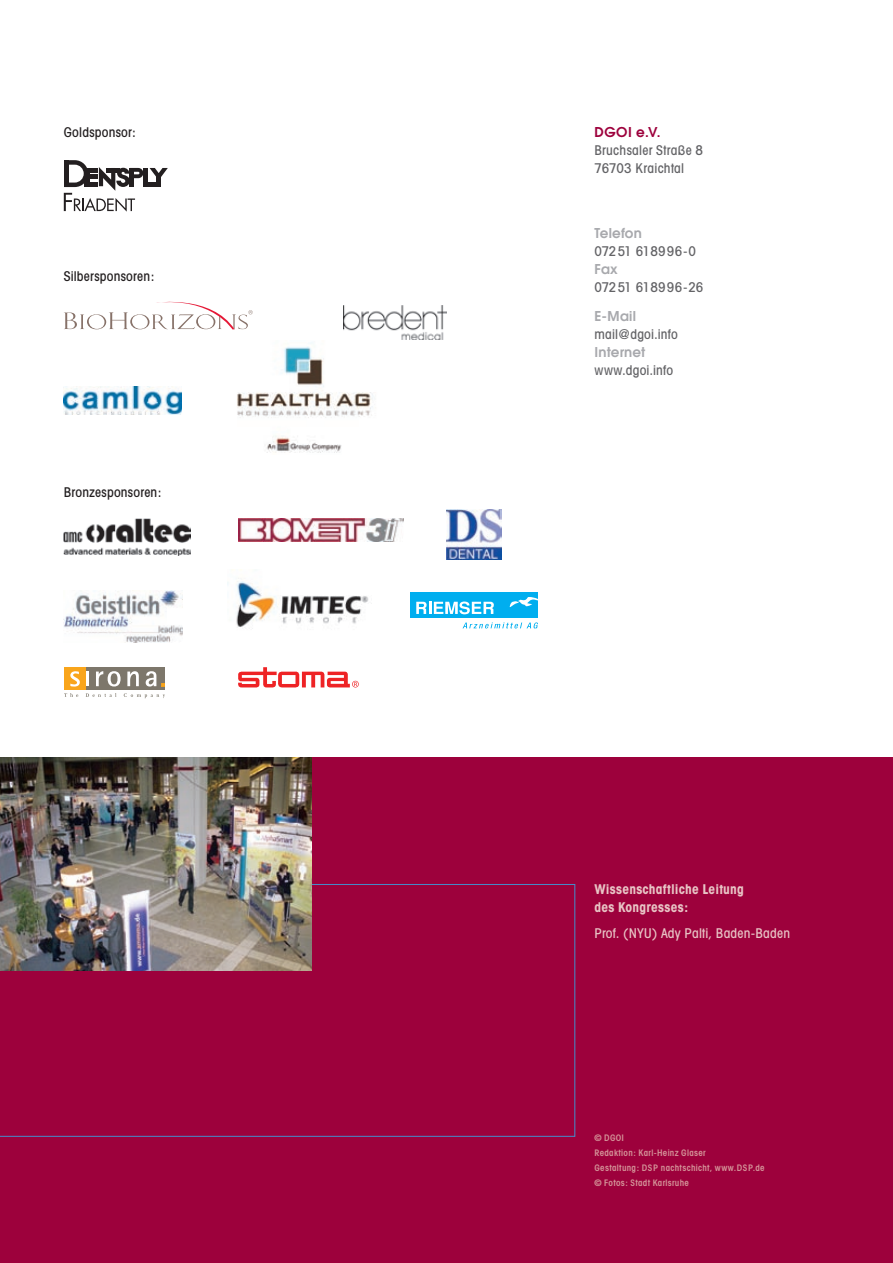
<style>
.page{position:relative;width:893px;height:1263px;background:#fff}
.page>*{position:absolute;margin:0;border:0;box-sizing:border-box;transform-origin:0 0}
.t1{font:500 condensed 13.5px/18px "Avant Garde";letter-spacing:.015em;color:#636366}
.t2{font:500 condensed 13.5px "Avant Garde";letter-spacing:.015em;color:#231f20}
.t3{font:700 condensed 13.5px/18px "Avant Garde";letter-spacing:.015em;color:#e8c4c5}
.t4{font:500 condensed 13.5px "Avant Garde";letter-spacing:.015em;color:#e8c4c5}
.t5{font:600 13.5px "Avant Garde";letter-spacing:.015em;color:#a8a9ad}
.t6{font:600 13.5px "Avant Garde";color:#9d013c}
.t7{font:600 condensed 9px/15px "Avant Garde";letter-spacing:.035em;color:#d49398}
</style>
<div class="page">
<div style="left:0;top:758px;width:893px;height:505px;background:#9d013c"></div>
<svg style="left:0;top:884px;width:575px;height:253px"></svg>
<img style="left:0;top:758px;width:311px;height:212px">
<img style="left:64px;top:591px;width:119px;height:51px">
<svg style="left:238px;top:667px;width:121px;height:20px"></svg>
<div style="left:64px;top:667px;width:22px;height:23px;background:#f9a51b"></div>
<svg style="left:70px;top:671px;width:10px;height:15px"></svg>
<svg style="left:64px;top:693px;width:14px;height:4px"></svg>
<svg style="left:86px;top:667px;width:79px;height:31px"></svg>
<hr style="left:86px;top:671px;width:3px;height:15px;background:#fff">
<img style="left:238px;top:518px;width:165px;height:23px">
<img style="left:64px;top:386px;width:117px;height:29px">
<img style="left:237px;top:342px;width:136px;height:111px">
<img style="left:227px;top:581px;width:145px;height:48px">
<div style="left:156px;top:173px;width:5px;height:13px;background:#231f20"></div>
<svg style="left:150px;top:168px;width:18px;height:9px"></svg>
<div style="left:143px;top:168px;width:5px;height:18px;background:#231f20"></div>
<hr style="left:143px;top:182px;width:13px;height:4px;background:#231f20">
<svg style="left:64px;top:160px;width:79px;height:52px"></svg>
<img style="left:446px;top:510px;width:56px;height:49px">
<svg style="left:64px;top:302px;width:189px;height:27px"></svg>
<img style="left:343px;top:306px;width:103px;height:34px">
<img style="left:64px;top:518px;width:127px;height:37px">
<div style="left:410px;top:593px;width:128px;height:25px;background:#00aeef"></div>
<svg style="left:416px;top:601px;width:78px;height:13px"></svg>
<svg style="left:509px;top:597px;width:29px;height:10px"></svg>
<svg style="left:463px;top:622px;width:75px;height:6px"></svg>
<h1 class="t2" style="left:64px;top:124px;width:74px">Goldsponsor:</h1>
<h1 class="t2" style="left:64px;top:268px;width:92px">Silbersponsoren:</h1>
<h1 class="t2" style="left:64px;top:484px;width:99px">Bronzesponsoren:</h1>
<h1 class="t6" style="left:594px;top:123px;width:68px">DGOI e.V.</h1>
<h1 class="t1" style="left:594px;top:141px;width:110px">Bruchsaler Straße 8<br>76703 Kraichtal</h1>
<h1 class="t5" style="left:594px;top:224px;width:49px">Telefon</h1>
<h1 class="t1" style="left:594px;top:242px;width:103px">07251 618996-0</h1>
<h1 class="t5" style="left:594px;top:260px;width:25px">Fax</h1>
<h1 class="t1" style="left:594px;top:278px;width:110px">07251 618996-26</h1>
<h1 class="t5" style="left:594px;top:307px;width:43px">E-Mail</h1>
<h1 class="t1" style="left:594px;top:325px;width:85px">mail@dgoi.info</h1>
<h1 class="t5" style="left:594px;top:343px;width:52px">Internet</h1>
<h1 class="t1" style="left:594px;top:361px;width:80px">www.dgoi.info</h1>
<h1 class="t3" style="left:594px;top:879px;width:151px">Wissenschaftliche Leitung des Kongresses:</h1>
<h1 class="t4" style="left:594px;top:925px;width:197px">Prof. (NYU) Ady Palti, Baden-Baden</h1>
<p class="t7" style="left:594px;top:1130px;width:172px">© DGOI<br>Redaktion: Karl-Heinz Glaser<br>Gestaltung: DSP nachtschicht, www.DSP.de © Fotos: Stadt Karlsruhe</p>
</div>
